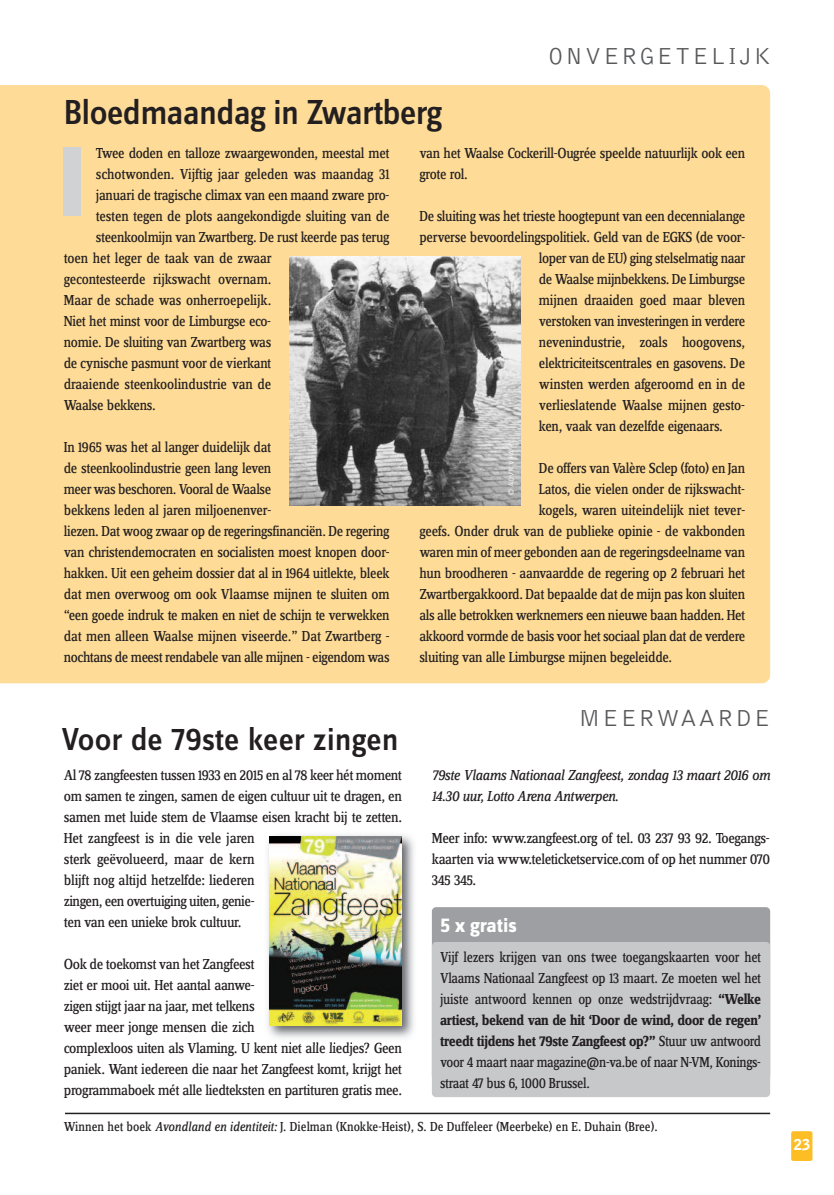
<style>
.page{position:relative;width:834px;height:1195px;background:#fff}
.page>*{position:absolute;margin:0;border:0;box-sizing:border-box;transform-origin:0 0}
.t1{font:500 36px "Zine Sans Dis";letter-spacing:-.02em;color:#231f20}
.t2{font:500 33px "Zine Sans Dis";color:#231f20}
.t3{font:300 24px "Bell Gothic Std";letter-spacing:.1em;color:#57585a}
.t4{font:700 21px "Zine Sans Dis";color:#fff}
.t5{font:15px/21px "Zine Serif Dis";letter-spacing:-.025em;color:#231f20}
.t6{font:15px/21px "Zine Serif Dis";letter-spacing:-.025em;color:#231f20;text-align:justify;scale:.95 1}
.t7{font:italic 15px/21px "Zine Serif Dis";letter-spacing:-.025em;color:#231f20}
.t8{font:900 15px "Bell Gothic Std";color:#fff}
.t9{font:13.5px "Zine Serif Dis";color:#231f20}
.t10{font:300 7.5px "Bell Gothic Std";color:#fff}
.s1{font-weight:700}
.s2{font-style:italic}
</style>
<div class="page">
<div style="left:0;top:85px;width:770px;height:598px;background:#fedb96"></div>
<div style="left:64px;top:147px;width:17px;height:68px;background:#d1d2d4"></div>
<img style="left:289px;top:256px;width:231px;height:249px">
<div style="left:791px;top:1131px;width:21px;height:30px;background:#fdbe25;border-radius:2px"></div>
<div style="left:432px;top:907px;width:338px;height:173px;background:#9d9fa2;border-radius:4px"></div>
<div style="left:432px;top:942px;width:338px;height:155px;background:#c7c8ca;border-radius:4px"></div>
<img style="left:268px;top:835px;width:146px;height:210px">
<img style="left:270px;top:837px;width:131px;height:188px">
<hr style="left:65px;top:1113px;width:705px;height:1px;background:#231f20">
<h1 class="t1" style="left:64px;top:100px;width:379px">Bloedmaandag in Zwartberg</h1>
<h3 class="t3" style="left:548px;top:47px;width:223px">ONVERGETELIJK</h3>
<p class="t5" style="left:96px;top:144px;width:295px">Twee doden en talloze zwaargewonden, meestal met</p>
<p class="t5" style="left:96px;top:165px;width:295px">schotwonden. Vijftig jaar geleden was maandag 31</p>
<p class="t5" style="left:96px;top:186px;width:295px">januari de tragische climax van een maand zware pro-</p>
<p class="t5" style="left:96px;top:207px;width:295px">testen tegen de plots aangekondigde sluiting van de</p>
<p class="t5" style="left:96px;top:228px;width:295px">steenkoolmijn van Zwartberg. De rust keerde pas terug</p>
<p class="t5" style="left:64px;top:249px;width:209px">toen het leger de taak van de zwaar</p>
<p class="t5" style="left:64px;top:270px;width:209px">gecontesteerde rijkswacht overnam.</p>
<p class="t5" style="left:64px;top:291px;width:209px">Maar de schade was onherroepelijk.</p>
<p class="t5" style="left:64px;top:312px;width:209px">Niet het minst voor de Limburgse eco-</p>
<p class="t5" style="left:64px;top:333px;width:209px">nomie. De sluiting van Zwartberg was</p>
<p class="t5" style="left:64px;top:354px;width:209px">de cynische pasmunt voor de vierkant</p>
<p class="t5" style="left:64px;top:375px;width:209px">draaiende steenkoolindustrie van de</p>
<p class="t5" style="left:64px;top:396px;width:93px">Waalse bekkens.</p>
<p class="t5" style="left:64px;top:438px;width:327px">In 1965 was het al langer duidelijk dat<br>de steenkoolindustrie geen lang leven<br>meer was beschoren. Vooral de Waalse<br>bekkens leden al jaren miljoenenver-<br>liezen. Dat woog zwaar op de regeringsfinanciën. De regering van christendemocraten en socialisten moest knopen door&shy;hakken. Uit een geheim dossier dat al in 1964 uitlekte, bleek dat men overwoog om ook Vlaamse mijnen te sluiten om “een goede indruk te maken en niet de schijn te verwekken dat men alleen Waalse mijnen viseerde.” Dat Zwartberg - nochtans de meest rendabele van alle mijnen - eigendom was</p>
<h2 class="t2" style="left:62px;top:728px;width:338px">Voor de 79ste keer zingen</h2>
<p class="t5" style="left:64px;top:766px;width:340px">Al 78 zangfeesten tussen 1933 en 2015 en al 78 keer hét moment om samen te zingen, samen de eigen cultuur uit te dragen, en samen met luide stem de Vlaamse eisen kracht bij te zetten.<br>Het zangfeest is in die vele jaren<br>sterk geëvolueerd, maar de kern<br>blijft nog altijd hetzelfde: liederen<br>zingen, een overtuiging uiten, genie-<br>ten van een unieke brok cultuur.</p>
<p class="t5" style="left:64px;top:955px;width:340px">Ook de toekomst van het Zangfeest<br>ziet er mooi uit. Het aantal aanwe-<br>zigen stijgt jaar na jaar, met telkens<br>weer meer jonge mensen die zich<br>complexloos uiten als Vlaming. U kent niet alle liedjes? Geen paniek. Want iedereen die naar het Zangfeest komt, krijgt het programmaboek mét alle liedteksten en partituren gratis mee.</p>
<p class="t5" style="left:419px;top:144px;width:327px">van het Waalse Cockerill-Ougrée speelde natuurlijk ook een grote rol.</p>
<p class="t5" style="left:419px;top:207px;width:327px">De sluiting was het trieste hoogtepunt van een decennialange</p>
<p class="t5" style="left:419px;top:228px;width:327px">perverse bevoordelingspolitiek. Geld van de EGKS (de voor-</p>
<p class="t5" style="left:538px;top:249px;width:208px">loper van de EU) ging stelselmatig naar</p>
<p class="t5" style="left:538px;top:270px;width:208px">de Waalse mijnbekkens. De Limburgse</p>
<p class="t5" style="left:538px;top:291px;width:208px">mijnen draaiden goed maar bleven</p>
<p class="t5" style="left:538px;top:312px;width:208px">verstoken van investeringen in verdere</p>
<p class="t5" style="left:538px;top:333px;width:208px">nevenindustrie, zoals hoogovens,</p>
<p class="t5" style="left:538px;top:354px;width:208px">elektriciteitscentrales en gasovens. De</p>
<p class="t5" style="left:538px;top:375px;width:208px">winsten werden afgeroomd en in de</p>
<p class="t5" style="left:538px;top:396px;width:207px">verlieslatende Waalse mijnen gesto-</p>
<p class="t5" style="left:538px;top:417px;width:185px">ken, vaak van dezelfde eigenaars.</p>
<p class="t5" style="left:538px;top:459px;width:208px">De offers van Valère Sclep (foto) en Jan</p>
<p class="t5" style="left:538px;top:480px;width:207px">Latos, die vielen onder de rijkswacht-</p>
<p class="t5" style="left:538px;top:501px;width:208px">kogels, waren uiteindelijk niet tever-</p>
<p class="t5" style="left:419px;top:522px;width:327px">geefs. Onder druk van de publieke opinie - de vakbonden</p>
<p class="t5" style="left:419px;top:543px;width:327px">waren min of meer gebonden aan de regeringsdeelname van</p>
<p class="t5" style="left:419px;top:564px;width:327px">hun broodheren - aanvaardde de regering op 2 februari het</p>
<p class="t5" style="left:419px;top:585px;width:327px">Zwartbergakkoord. Dat bepaalde dat de mijn pas kon sluiten</p>
<p class="t5" style="left:419px;top:606px;width:327px">als alle betrokken werknemers een nieuwe baan hadden. Het</p>
<p class="t5" style="left:419px;top:627px;width:327px">akkoord vormde de basis voor het sociaal plan dat de verdere</p>
<p class="t5" style="left:419px;top:648px;width:254px">sluiting van alle Limburgse mijnen begeleidde.</p>
<p class="t10" style="left:508px;top:495px;width:54px;rotate:-90deg">© ADVN VPA90</p>
<h3 class="t3" style="left:578px;top:709px;width:193px">MEERWAARDE</h3>
<p class="t7" style="left:432px;top:766px;width:340px">79ste Vlaams Nationaal Zangfeest, zondag 13 maart 2016 om<br>14.30 uur, Lotto Arena Antwerpen.</p>
<p class="t5" style="left:432px;top:829px;width:340px;text-align:justify">Meer info: www.zangfeest.org of tel. 03 237 93 92. Toegangs&shy;kaarten via www.teleticketservice.com of op het nummer 070<br>345 345.</p>
<h3 class="t4" style="left:440px;top:918px;width:78px">5 x gratis</h3>
<p class="t6" style="left:440px;top:948px;width:339px">Vijf lezers krijgen van ons twee toegangskaarten voor het Vlaams Nationaal Zangfeest op 13 maart. Ze moeten wel het juiste antwoord kennen op onze wedstrijdvraag: <span class="s1">“Welke artiest, bekend van de hit ‘Door de wind, door de regen’ treedt tijdens het 79ste Zangfeest op?”</span> Stuur uw antwoord voor 4 maart naar magazine@n-va.be of naar N-VM, Konings&shy;straat 47 bus 6, 1000 Brussel.</p>
<p class="t9" style="left:64px;top:1121px;width:595px">Winnen het boek <span class="s2">Avondland en identiteit:</span> J. Dielman (Knokke-Heist), S. De Duffeleer (Meerbeke) en E. Duhain (Bree).</p>
<p class="t8" style="left:793px;top:1139px;width:18px">23</p>
</div>
